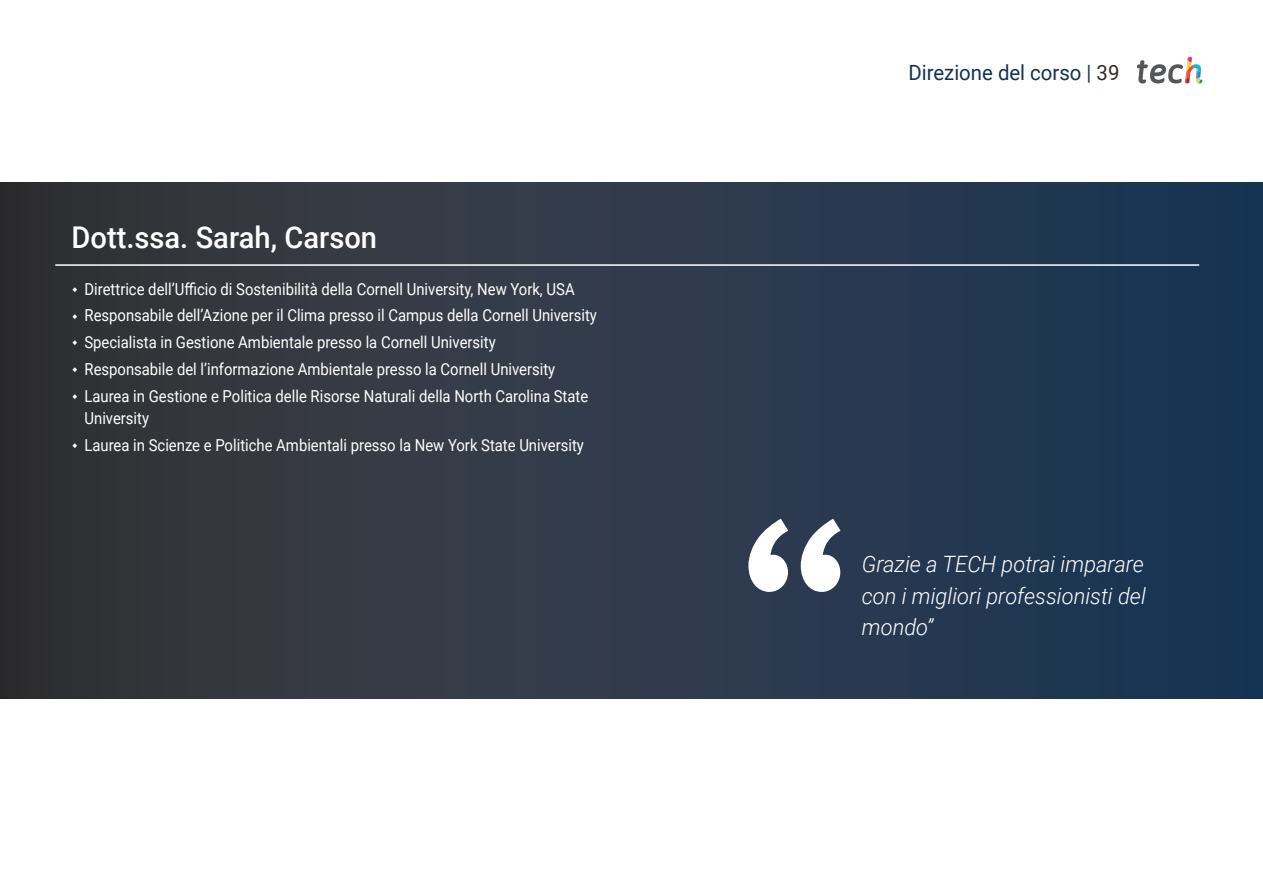
<style>
.page{position:relative;width:1263px;height:893px;background:#fff}
.page>*{position:absolute;margin:0;border:0;box-sizing:border-box;transform-origin:0 0}
.t1{font:500 30px "Roboto";color:#fff}
.t2{font:italic 300 22.5px/31.5px "Roboto";color:#fff;text-align:justify}
.t3{font:21px "Roboto";color:#123352}
.t4{font:16.5px/26.7px "Roboto";color:#fff;scale:.9 1}
.s1{color:#17355b}
.s2{color:#312e20}
</style>
<div class="page">
<div style="left:0;top:182px;width:1263px;height:516px;background:linear-gradient(to right,#3a3638,#1d3959)"></div>
<svg style="left:1137px;top:57px;width:65px;height:27px"></svg>
<svg style="left:748px;top:519px;width:92px;height:73px"></svg>
<hr style="left:55px;top:264px;width:1144px;height:2px;background:#fff">
<svg style="left:73px;top:287px;width:4px;height:5px"></svg>
<svg style="left:73px;top:314px;width:4px;height:5px"></svg>
<svg style="left:73px;top:340px;width:4px;height:5px"></svg>
<svg style="left:73px;top:367px;width:4px;height:5px"></svg>
<svg style="left:73px;top:394px;width:4px;height:5px"></svg>
<svg style="left:73px;top:443px;width:4px;height:5px"></svg>
<h1 class="t1" style="left:71px;top:216px;width:307px">Dott.ssa. Sarah, Carson</h1>
<p class="t4" style="left:85px;top:275px;width:571px">Direttrice dell’Ufficio di Sostenibilità della Cornell University, New York, USA Responsabile dell’Azione per il Clima presso il Campus della Cornell University Specialista in Gestione Ambientale presso la Cornell University<br>Responsabile del l’informazione Ambientale presso la Cornell University Laurea in Gestione e Politica delle Risorse Naturali della North Carolina State</p>
<p class="t4" style="left:85px;top:404px;width:556px">University<br>Laurea in Scienze e Politiche Ambientali presso la New York State University</p>
<p class="t3" style="left:908px;top:57px;width:213px">Direzione del corso <span class="s1">|</span> <span class="s2">39</span></p>
<h2 class="t2" style="left:862px;top:548px;width:285px">Grazie a TECH potrai imparare con i migliori professionisti del mondo”</h2>
</div>
